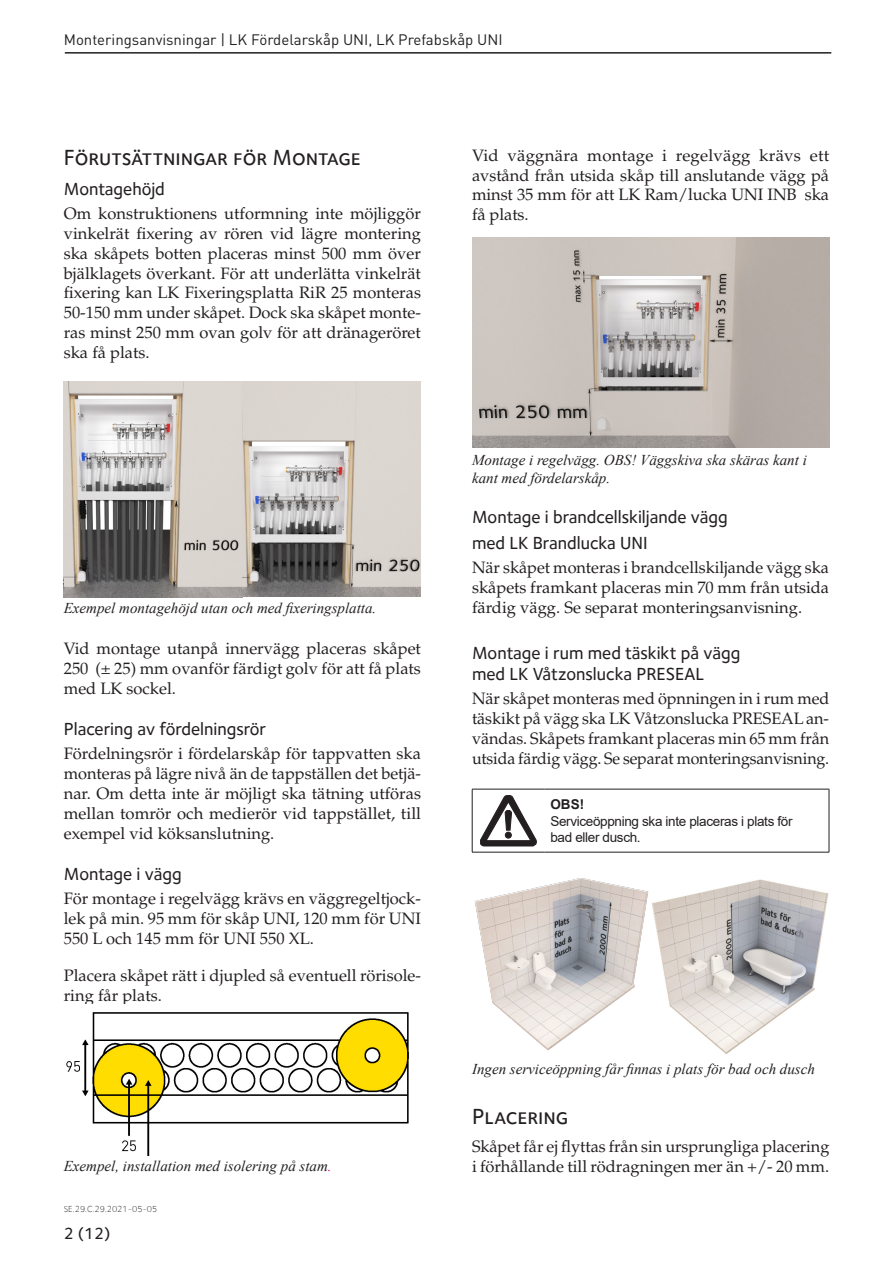
<style>
.page{position:relative;width:893px;height:1263px;background:#fff}
.page>*{position:absolute;margin:0;border:0;box-sizing:border-box;transform-origin:0 0}
.t1{font:22.5px "Foundry Sterling Medium Expert";color:#231f20}
.t2{font:500 18px/25.8px "Foundry Sterling";color:#231f20}
.t3{font:16.5px/19.8px "Palatino LT Std";color:#231f20;text-align:justify}
.t4{font:500 16.5px "Foundry Sterling";color:#231f20}
.t5{font:italic 15px/18px "Times New Roman";color:#231f20}
.t6{font:15px "DIN Pro";color:#231f20}
.t7{font:13.5px/16.2px "Arial";letter-spacing:-.025em;color:#231f20}
.t8{font:700 13.5px "Arial";color:#231f20}
.t9{font:300 9px "Foundry Sterling";color:#231f20}
.s1{color:#ed028c}
</style>
<div class="page">
<hr style="left:65px;top:52px;width:766px;height:2px;background:#231f20">
<img style="left:472px;top:237px;width:357px;height:210px">
<hr style="left:472px;top:789px;width:72px;height:1px;background:#231f20">
<hr style="left:472px;top:789px;width:1px;height:63px;background:#231f20">
<hr style="left:544px;top:789px;width:285px;height:1px;background:#231f20">
<hr style="left:829px;top:789px;width:1px;height:63px;background:#231f20">
<hr style="left:472px;top:852px;width:72px;height:1px;background:#231f20">
<hr style="left:544px;top:852px;width:285px;height:1px;background:#231f20">
<svg style="left:480px;top:795px;width:57px;height:51px"></svg>
<img style="left:474px;top:878px;width:175px;height:173px">
<img style="left:64px;top:381px;width:357px;height:216px">
<img style="left:66px;top:1012px;width:343px;height:143px">
<img style="left:651px;top:879px;width:178px;height:175px">
<p class="t6" style="left:64px;top:27px;width:440px">Monteringsanvisningar | LK Fördelarskåp UNI, LK Prefabskåp UNI</p>
<h1 class="t1" style="left:64px;top:144px;width:299px">Förutsättningar för Montage</h1>
<p class="t2" style="left:64px;top:176px;width:103px">Montagehöjd</p>
<p class="t3" style="left:64px;top:204px;width:359px">Om konstruktionens utformning inte möjliggör vinkelrät fixering av rören vid lägre montering ska skåpets botten placeras minst 500 mm över bjälklagets överkant. För att underlätta vinkelrät fixering kan LK Fixeringsplatta RiR 25 monteras 50-150 mm under skåpet. Dock ska skåpet monte&shy;ras minst 250 mm ovan golv för att dränageröret ska få plats.</p>
<p class="t5" style="left:64px;top:599px;width:314px">Exempel montagehöjd utan och med fixeringsplatta.</p>
<p class="t3" style="left:64px;top:639px;width:359px">Vid montage utanpå innervägg placeras skåpet 250 (± 25) mm ovanför färdigt golv för att få plats med LK sockel.</p>
<p class="t2" style="left:64px;top:716px;width:204px">Placering av fördelningsrör</p>
<p class="t3" style="left:64px;top:744px;width:359px">Fördelningsrör i fördelarskåp för tappvatten ska monteras på lägre nivå än de tappställen det betjä&shy;nar. Om detta inte är möjligt ska tätning utföras mellan tomrör och medierör vid tappstället, till exempel vid köksanslutning.</p>
<p class="t2" style="left:64px;top:861px;width:120px">Montage i vägg</p>
<p class="t3" style="left:64px;top:889px;width:359px">För montage i regelvägg krävs en väggregeltjock&shy;lek på min. 95 mm för skåp UNI, 120 mm för UNI 550 L och 145 mm för UNI 550 XL.</p>
<p class="t3" style="left:64px;top:966px;width:359px">Placera skåpet rätt i djupled så eventuell rörisole&shy;ring får plats.</p>
<p class="t5" style="left:64px;top:1157px;width:269px">Exempel, installation med isolering på stam<span class="s1">.</span></p>
<p class="t9" style="left:64px;top:1204px;width:95px">SE.29.C.29.2021-05-05</p>
<p class="t4" style="left:64px;top:1223px;width:48px">2 (12)</p>
<p class="t3" style="left:472px;top:146px;width:359px">Vid väggnära montage i regelvägg krävs ett avstånd från utsida skåp till anslutande vägg på minst 35 mm för att LK Ram/lucka UNI INB ska få plats.</p>
<p class="t5" style="left:472px;top:451px;width:336px">Montage i regelvägg. OBS! Väggskiva ska skäras kant i kant med fördelarskåp.</p>
<p class="t2" style="left:472px;top:504px;width:257px">Montage i brandcellskiljande vägg med LK Brandlucka UNI</p>
<p class="t3" style="left:472px;top:558px;width:359px">När skåpet monteras i brandcellskiljande vägg ska skåpets framkant placeras min 70 mm från utsida färdig vägg. Se separat monteringsanvisning.</p>
<p class="t2" style="left:472px;top:642px;width:270px;line-height:21.6px">Montage i rum med täskikt på vägg med LK Våtzonslucka PRESEAL</p>
<p class="t3" style="left:472px;top:689px;width:359px">När skåpet monteras med öpnningen in i rum med täskikt på vägg ska LK Våtzonslucka PRESEAL an&shy;vändas. Skåpets framkant placeras min 65 mm från utsida färdig vägg. Se separat monteringsanvisning.</p>
<p class="t8" style="left:550px;top:795px;width:35px">OBS!</p>
<p class="t7" style="left:550px;top:813px;width:244px">Serviceöppning ska inte placeras i plats för bad eller dusch.</p>
<p class="t5" style="left:472px;top:1059px;width:344px">Ingen serviceöppning får finnas i plats för bad och dusch</p>
<h1 class="t1" style="left:472px;top:1103px;width:98px">Placering</h1>
<p class="t3" style="left:472px;top:1137px;width:359px">Skåpet får ej flyttas från sin ursprungliga placering i förhållande till rödragningen mer än +/- 20 mm.</p>
</div>
